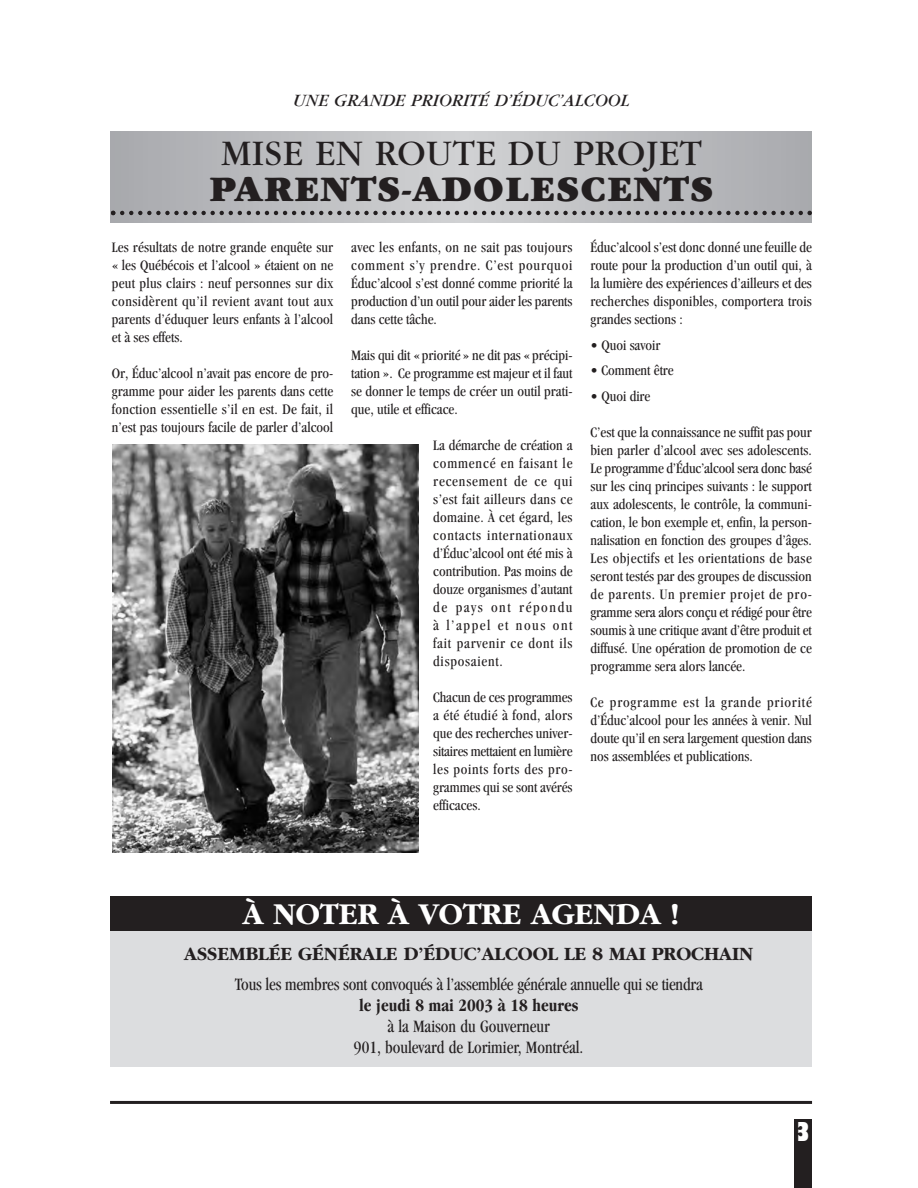
<style>
.page{position:relative;width:918px;height:1188px;background:#fff}
.page>*{position:absolute;margin:0;border:0;box-sizing:border-box;transform-origin:0 0}
.t1{font:37.5px "Garamond";letter-spacing:.02em;color:#231f20}
.t2{font:900 37.5px "Garamond";letter-spacing:.025em;color:#231f20}
.t3{font:700 31.5px "Garamond";color:#fff}
.t4{font:800 condensed 25.5px "Gill Sans";color:#fff}
.t5{font:700 19.5px "Garamond";color:#231f20}
.t6{font:condensed 18px/21px "Garamond";letter-spacing:-.015em;color:#231f20;text-align:center;scale:.96 1}
.t7{font:italic 18px "Garamond";color:#231f20}
.t8{font:700 condensed 18px "Garamond";color:#231f20;scale:.96 1}
.t9{font:condensed 15px/18px "Garamond";color:#231f20;text-align:justify}
</style>
<div class="page">
<svg style="left:110px;top:131px;width:702px;height:91px;background:#bcbdc0"></svg>
<div style="left:110px;top:931px;width:702px;height:136px;background:#dcdddf"></div>
<div style="left:794px;top:1119px;width:18px;height:69px;background:#231f20"></div>
<hr style="left:110px;top:1101px;width:702px;height:3px;background:#231f20">
<svg style="left:111px;top:211px;width:701px;height:4px;background:#7e7d7f"></svg>
<img style="left:113px;top:444px;width:305px;height:408px">
<div style="left:110px;top:896px;width:702px;height:35px;background:#231f20"></div>
<p class="t7" style="left:293px;top:94px;width:338px">UNE GRANDE PRIORITÉ D’ÉDUC’ALCOOL</p>
<h1 class="t1" style="left:221px;top:140px;width:482px">MISE EN ROUTE DU PROJET</h1>
<h1 class="t2" style="left:209px;top:177px;width:506px">PARENTS-ADOLESCENTS</h1>
<p class="t9" style="left:112px;top:240px;width:223px">Les résultats de notre grande enquête sur « les Québécois et l’alcool » étaient on ne peut plus clairs : neuf personnes sur dix considèrent qu’il revient avant tout aux parents d’éduquer leurs enfants à l’alcool et à ses effets.</p>
<p class="t9" style="left:112px;top:366px;width:223px">Or, Éduc’alcool n’avait pas encore de pro&shy;gramme pour aider les parents dans cette fonction essentielle s’il en est. De fait, il n’est pas toujours facile de parler d’alcool</p>
<p class="t9" style="left:351px;top:240px;width:223px">avec les enfants, on ne sait pas toujours comment s’y prendre. C’est pourquoi Éduc’alcool s’est donné comme priorité la production d’un outil pour aider les parents dans cette tâche.</p>
<p class="t9" style="left:351px;top:348px;width:223px">Mais qui dit « priorité » ne dit pas « précipi&shy;tation ». Ce programme est majeur et il faut se donner le temps de créer un outil prati&shy;que, utile et efficace.</p>
<p class="t9" style="left:433px;top:438px;width:141px">La démarche de création a commencé en faisant le recensement de ce qui s’est fait ailleurs dans ce domaine. À cet égard, les contacts internationaux d’Éduc’alcool ont été mis à contribution. Pas moins de douze organismes d’autant de pays ont répondu à l’appel et nous ont fait parvenir ce dont ils disposaient.</p>
<p class="t9" style="left:433px;top:690px;width:141px">Chacun de ces programmes a été étudié à fond, alors que des recherches univer&shy;sitaires mettaient en lumière les points forts des pro&shy;grammes qui se sont avérés efficaces.</p>
<p class="t9" style="left:591px;top:240px;width:223px">Éduc’alcool s’est donc donné une feuille de route pour la production d’un outil qui, à la lumière des expériences d’ailleurs et des recherches disponibles, comportera trois grandes sections :</p>
<p class="t9" style="left:591px;top:337px;width:71px">• Quoi savoir</p>
<p class="t9" style="left:591px;top:363px;width:85px">• Comment être</p>
<p class="t9" style="left:591px;top:388px;width:61px">• Quoi dire</p>
<p class="t9" style="left:591px;top:424px;width:223px">C’est que la connaissance ne suffit pas pour bien parler d’alcool avec ses adolescents.<br>Le programme d’Éduc’alcool sera donc basé sur les cinq principes suivants : le support aux adolescents, le contrôle, la communi&shy;cation, le bon exemple et, enfin, la person&shy;nalisation en fonction des groupes d’âges.<br>Les objectifs et les orientations de base seront testés par des groupes de discussion de parents. Un premier projet de pro&shy;gramme sera alors conçu et rédigé pour être soumis à une critique avant d’être produit et diffusé. Une opération de promotion de ce programme sera alors lancée.</p>
<p class="t9" style="left:591px;top:694px;width:223px">Ce programme est la grande priorité d’Éduc’alcool pour les années à venir. Nul doute qu’il en sera largement question dans nos assemblées et publications.</p>
<h2 class="t3" style="left:243px;top:894px;width:438px">À NOTER À VOTRE AGENDA !</h2>
<h3 class="t5" style="left:184px;top:941px;width:571px">ASSEMBLÉE GÉNÉRALE D’ÉDUC’ALCOOL LE 8 MAI PROCHAIN</h3>
<p class="t6" style="left:235px;top:975px;width:489px">Tous les membres sont convoqués à l’assemblée générale annuelle qui se tiendra</p>
<p class="t8" style="left:359px;top:998px;width:230px">le jeudi 8 mai 2003 à 18 heures</p>
<p class="t6" style="left:354px;top:1017px;width:241px">à la Maison du Gouverneur<br>901, boulevard de Lorimier, Montréal.</p>
<h3 class="t4" style="left:796px;top:1122px;width:16px">3</h3>
</div>
